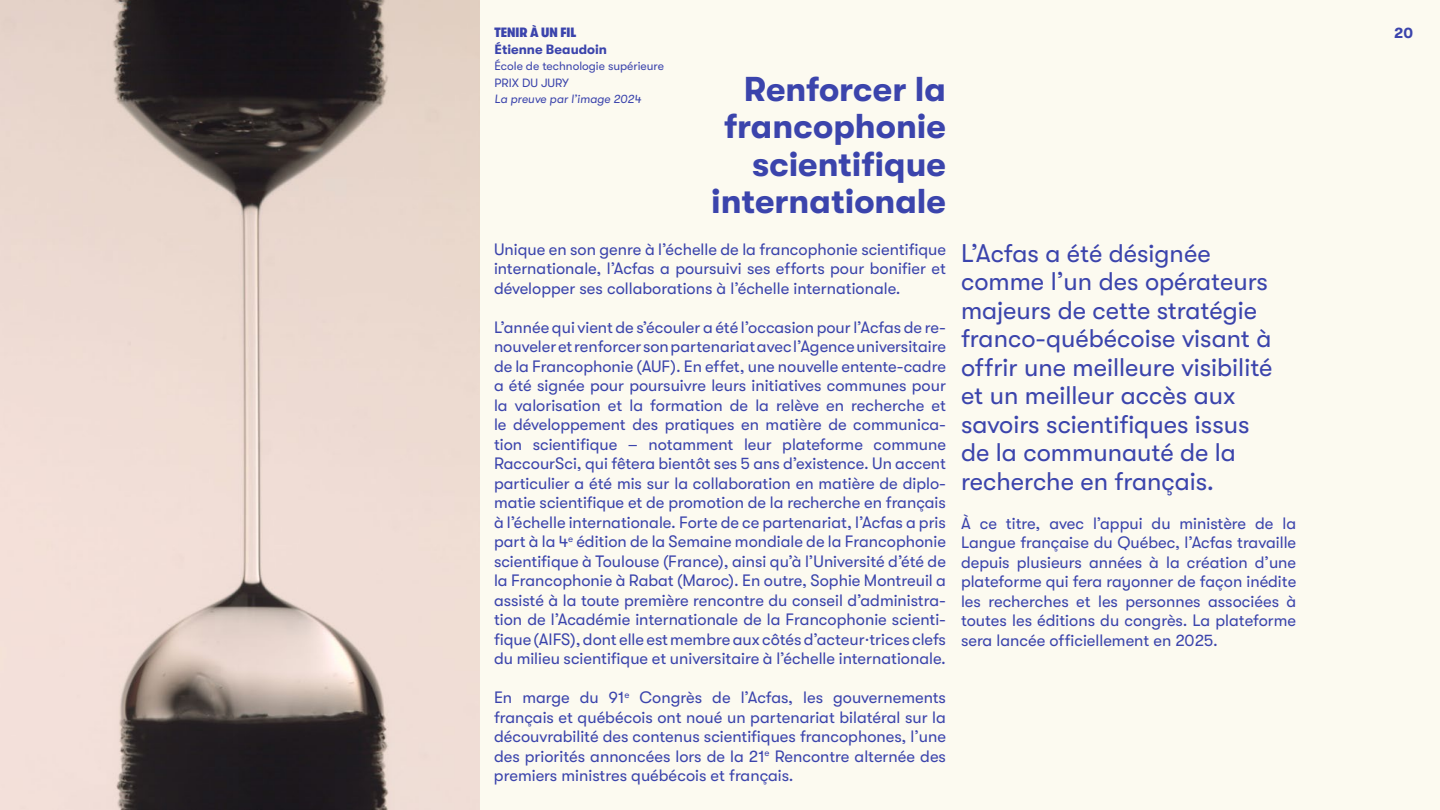
<style>
.page{position:relative;width:1440px;height:810px;background:#fcfaf0}
.page>*{position:absolute;margin:0;border:0;box-sizing:border-box;transform-origin:0 0}
.t1{font:700 34.5px/37.5px "GT Walsheim";color:#3b44ac;text-align:right}
.t2{font:25.5px/28.5px "GT Walsheim";color:#3b44ac}
.t3{font:16.5px/19.5px "GT Walsheim";color:#3b44ac;text-align:justify}
.t4{font:700 15px "GT Walsheim";color:#3b44ac}
.t5{font:700 13.5px "GT Walsheim";color:#3b44ac}
.t6{font:900 condensed 13.5px "GT Walsheim";color:#3b44ac}
.t7{font:12px/16.5px "GT Walsheim";color:#3b44ac}
.t8{font:italic 12px "GT Walsheim";color:#3b44ac}
</style>
<div class="page">
<img style="left:0;top:0;width:479px;height:810px">
<p class="t6" style="left:495px;top:25px;width:83px">TENIR À UN FIL</p>
<p class="t4" style="left:1394px;top:25px;width:20px">20</p>
<p class="t5" style="left:495px;top:42px;width:114px">Étienne Beaudoin</p>
<p class="t7" style="left:495px;top:58px;width:171px">École de technologie supérieure<br>PRIX DU JURY</p>
<p class="t8" style="left:495px;top:93px;width:148px">La preuve par l’image 2024</p>
<h1 class="t1" style="left:711px;top:70px;width:236px">Renforcer la francophonie scientifique internationale</h1>
<p class="t3" style="left:494px;top:239px;width:453px">Unique en son genre à l’échelle de la francophonie scientifique internationale, l’Acfas a poursuivi ses efforts pour bonifier et développer ses collaborations à l’échelle internationale.</p>
<p class="t3" style="left:494px;top:317px;width:454px">L’année qui vient de s’écouler a été l’occasion pour l’Acfas de re&shy;nouveler et renforcer son partenariat avec l’Agence universitaire de la Francophonie (AUF). En effet, une nouvelle entente-cadre a été signée pour poursuivre leurs initiatives communes pour la valorisation et la formation de la relève en recherche et le développement des pratiques en matière de communica&shy;tion scientifique – notamment leur plateforme commune RaccourSci, qui fêtera bientôt ses 5 ans d’existence. Un accent particulier a été mis sur la collaboration en matière de diplo&shy;matie scientifique et de promotion de la recherche en français à l’échelle internationale. Forte de ce partenariat, l’Acfas a pris part à la 4<sup>e</sup> édition de la Semaine mondiale de la Francophonie scientifique à Toulouse (France), ainsi qu’à l’Université d’été de la Francophonie à Rabat (Maroc). En outre, Sophie Montreuil a assisté à la toute première rencontre du conseil d’administra&shy;tion de l’Académie internationale de la Francophonie scienti&shy;fique (AIFS), dont elle est membre aux côtés d’acteur·trices clefs du milieu scientifique et universitaire à l’échelle internationale.</p>
<p class="t3" style="left:494px;top:688px;width:454px">En marge du 91<sup>e</sup> Congrès de l’Acfas, les gouvernements français et québécois ont noué un partenariat bilatéral sur la découvrabilité des contenus scientifiques francophones, l’une des priorités annoncées lors de la 21<sup>e</sup> Rencontre alternée des premiers ministres québécois et français.</p>
<h2 class="t2" style="left:961px;top:239px;width:313px">L’Acfas a été désignée comme l’un des opérateurs majeurs de cette stratégie franco-québécoise visant à offrir une meilleure visibilité et un meilleur accès aux savoirs scientifiques issus de la communauté de la recherche en français.</h2>
<p class="t3" style="left:961px;top:513px;width:337px">À ce titre, avec l’appui du ministère de la Langue française du Québec, l’Acfas travaille depuis plusieurs années à la création d’une plateforme qui fera rayonner de façon inédite les recherches et les personnes associées à toutes les éditions du congrès. La plateforme sera lancée officiellement en 2025.</p>
</div>
